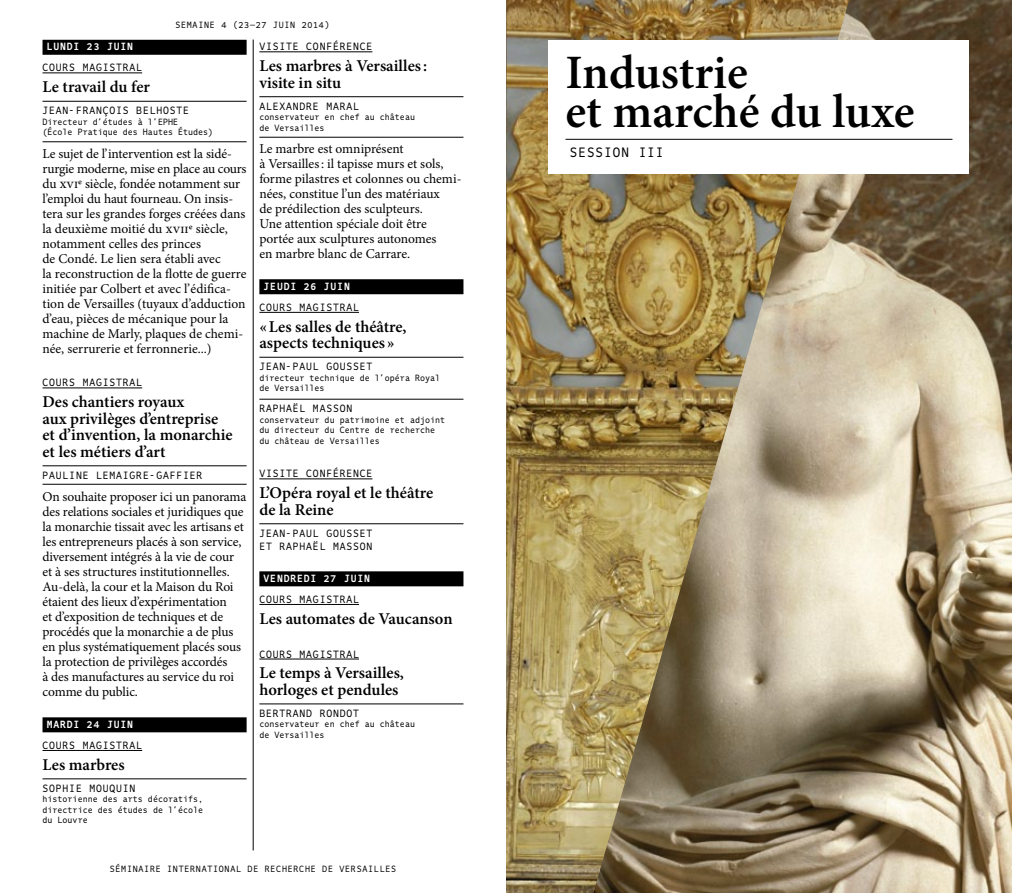
<style>
.page{position:relative;width:1012px;height:893px;background:#fff}
.page>*{position:absolute;margin:0;border:0;box-sizing:border-box;transform-origin:0 0}
.t1{font:600 48px/39px "Minion Pro";letter-spacing:-.005em;color:#000}
.t2{font:600 16.5px/16.5px "Minion Pro";color:#000}
.t3{font:13.5px/15px "Minion Pro";letter-spacing:-.01em;color:#000}
.t4{font:13.5px "Comb Pro";letter-spacing:.08em;color:#000}
.t5{font:10.5px/13.5px "Comb Pro";letter-spacing:.08em;color:#000}
.t6{font:700 10.5px "Comb Pro";letter-spacing:.08em;color:#fff}
.t7{font:9px/10.5px "Comb Pro";color:#000}
.t8{font:9px "Comb Pro";letter-spacing:.08em;color:#000}
</style>
<div class="page">
<div style="left:43px;top:40px;width:204px;height:15px;background:#000"></div>
<hr style="left:43px;top:73px;width:99px;height:1px;background:#000">
<hr style="left:43px;top:101px;width:204px;height:1px;background:#000">
<hr style="left:43px;top:142px;width:204px;height:1px;background:#000">
<hr style="left:43px;top:388px;width:99px;height:1px;background:#000">
<hr style="left:43px;top:466px;width:204px;height:1px;background:#000">
<hr style="left:43px;top:484px;width:204px;height:1px;background:#000">
<div style="left:43px;top:717px;width:204px;height:15px;background:#000"></div>
<hr style="left:43px;top:750px;width:99px;height:1px;background:#000">
<hr style="left:43px;top:779px;width:204px;height:1px;background:#000">
<hr style="left:259px;top:52px;width:113px;height:1px;background:#000">
<hr style="left:259px;top:96px;width:204px;height:1px;background:#000">
<hr style="left:259px;top:137px;width:204px;height:1px;background:#000">
<div style="left:259px;top:279px;width:204px;height:15px;background:#000"></div>
<hr style="left:259px;top:312px;width:100px;height:1px;background:#000">
<hr style="left:259px;top:357px;width:204px;height:1px;background:#000">
<hr style="left:259px;top:399px;width:204px;height:1px;background:#000">
<hr style="left:259px;top:479px;width:113px;height:1px;background:#000">
<hr style="left:259px;top:523px;width:204px;height:1px;background:#000">
<div style="left:259px;top:571px;width:204px;height:15px;background:#000"></div>
<hr style="left:259px;top:604px;width:100px;height:1px;background:#000">
<hr style="left:259px;top:659px;width:100px;height:1px;background:#000">
<hr style="left:259px;top:704px;width:204px;height:1px;background:#000">
<hr style="left:253px;top:40px;width:1px;height:810px;background:#000">
<img style="left:849px;top:0;width:163px;height:893px">
<img style="left:506px;top:0;width:343px;height:893px">
<div style="left:549px;top:40px;width:420px;height:134px;background:#fff"></div>
<hr style="left:566px;top:139px;width:386px;height:1px;background:#000">
<p class="t8" style="left:175px;top:18px;width:156px">SEMAINE 4 (23—27 JUIN 2014)</p>
<p class="t6" style="left:47px;top:39px;width:88px">LUNDI 23 JUIN</p>
<p class="t5" style="left:43px;top:61px;width:101px">COURS MAGISTRAL</p>
<p class="t2" style="left:43px;top:79px;width:109px">Le travail du fer</p>
<p class="t5" style="left:43px;top:103px;width:148px">JEAN-FRANÇOIS BELHOSTE</p>
<p class="t7" style="left:43px;top:116px;width:172px">DIRECTEUR D’ÉTUDES À L’EPHE<br>(ÉCOLE PRATIQUE DES HAUTES ÉTUDES)</p>
<p class="t3" style="left:43px;top:146px;width:206px">Le sujet de l’intervention est la sidé&shy;rurgie moderne, mise en place au cours du xvie siècle, fondée notamment sur l’emploi du haut fourneau. On insis&shy;tera sur les grandes forges créées dans la deuxième moitié du xviie siècle, notamment celles des princes<br>de Condé. Le lien sera établi avec<br>la reconstruction de la flotte de guerre initiée par Colbert et avec l’édifica&shy;tion de Versailles (tuyaux d’adduction d’eau, pièces de mécanique pour la machine de Marly, plaques de chemi&shy;née, serrurerie et ferronnerie...)</p>
<p class="t5" style="left:43px;top:376px;width:101px">COURS MAGISTRAL</p>
<p class="t2" style="left:43px;top:394px;width:192px">Des chantiers royaux<br>aux privilèges d’entreprise et d’invention, la monarchie et les métiers d’art</p>
<p class="t5" style="left:43px;top:468px;width:161px">PAULINE LEMAIGRE-GAFF IER</p>
<p class="t3" style="left:43px;top:489px;width:205px">On souhaite proposer ici un panorama des relations sociales et juridiques que la monarchie tissait avec les artisans et les entrepreneurs placés à son service, diversement intégrés à la vie de cour et à ses structures institutionnelles.<br>Au-delà, la cour et la Maison du Roi étaient des lieux d’expérimentation<br>et d’exposition de techniques et de procédés que la monarchie a de plus en plus systématiquement placés sous la protection de privilèges accordés<br>à des manufactures au service du roi comme du public.</p>
<p class="t6" style="left:47px;top:717px;width:88px">MARDI 24 JUIN</p>
<p class="t5" style="left:43px;top:738px;width:101px">COURS MAGISTRAL</p>
<p class="t2" style="left:43px;top:756px;width:84px">Les marbres</p>
<p class="t5" style="left:43px;top:781px;width:94px">SOPHIE MOUQUIN</p>
<p class="t7" style="left:43px;top:793px;width:162px;text-align:justify">HISTORIENNE DES ARTS DÉCORATIFS, DIRECTRICE DES ÉTUDES DE L’ÉCOLE DU LOUVRE</p>
<p class="t5" style="left:259px;top:39px;width:115px">VISITE CONF ÉRENCE</p>
<p class="t2" style="left:259px;top:58px;width:169px">Les marbres à Versailles: visite in situ</p>
<p class="t5" style="left:259px;top:99px;width:101px">ALEXANDRE MARAL</p>
<p class="t7" style="left:259px;top:111px;width:157px">CONSERVATEUR EN CHEF AU CHÂTEAU<br>DE VERSAILLES</p>
<p class="t3" style="left:259px;top:141px;width:204px">Le marbre est omniprésent<br>à Versailles: il tapisse murs et sols, forme pilastres et colonnes ou chemi&shy;nées, constitue l’un des matériaux<br>de prédilection des sculpteurs.<br>Une attention spéciale doit être portée aux sculptures autonomes<br>en marbre blanc de Carrare.</p>
<p class="t6" style="left:264px;top:278px;width:88px">JEUDI 26 JUIN</p>
<p class="t5" style="left:259px;top:300px;width:101px">COURS MAGISTRAL</p>
<p class="t2" style="left:259px;top:318px;width:149px">«Les salles de théâtre, aspects techniques »</p>
<p class="t5" style="left:259px;top:359px;width:115px">JEAN-PAUL GOUSS ET</p>
<p class="t7" style="left:259px;top:372px;width:182px">DIRECTEUR TECHNIQUE DE L’OPÉRA ROYAL<br>DE VERSAILLES</p>
<p class="t5" style="left:259px;top:401px;width:94px">RAPHAËL MASSON</p>
<p class="t7" style="left:259px;top:414px;width:187px">CONSERVATEUR DU PATRIMOINE ET ADJOINT<br>DU DIRECTEUR DU CENTRE DE RECHERCHE<br>DU CHÂTEAU DE VERSAILLES</p>
<p class="t5" style="left:259px;top:467px;width:115px">VISITE CONF ÉRENCE</p>
<p class="t2" style="left:259px;top:485px;width:175px">L’Opéra royal et le théâtre de la Reine</p>
<p class="t5" style="left:259px;top:526px;width:115px">JEAN-PAUL GOUSS ET<br>ET RAPHAËL MASSON</p>
<p class="t6" style="left:264px;top:571px;width:108px">VENDREDI 27 JUIN</p>
<p class="t5" style="left:259px;top:592px;width:101px">COURS MAGISTRAL</p>
<p class="t2" style="left:259px;top:610px;width:195px">Les automates de Vaucanson</p>
<p class="t5" style="left:259px;top:647px;width:101px">COURS MAGISTRAL</p>
<p class="t2" style="left:259px;top:665px;width:146px">Le temps à Versailles, horloges et pendules</p>
<p class="t5" style="left:259px;top:706px;width:101px">BERTRAND RONDOT</p>
<p class="t7" style="left:259px;top:718px;width:157px">CONSERVATEUR EN CHEF AU CHÂTEAU<br>DE VERSAILLES</p>
<p class="t8" style="left:110px;top:862px;width:287px">SÉMINAIRE INTERNATIONAL DE RECHERCHE DE VERSAILLES</p>
<h1 class="t1" style="left:566px;top:53px;width:351px">Industrie<br>et marché du luxe</h1>
<p class="t4" style="left:570px;top:142px;width:78px">SESS ION III</p>
</div>
